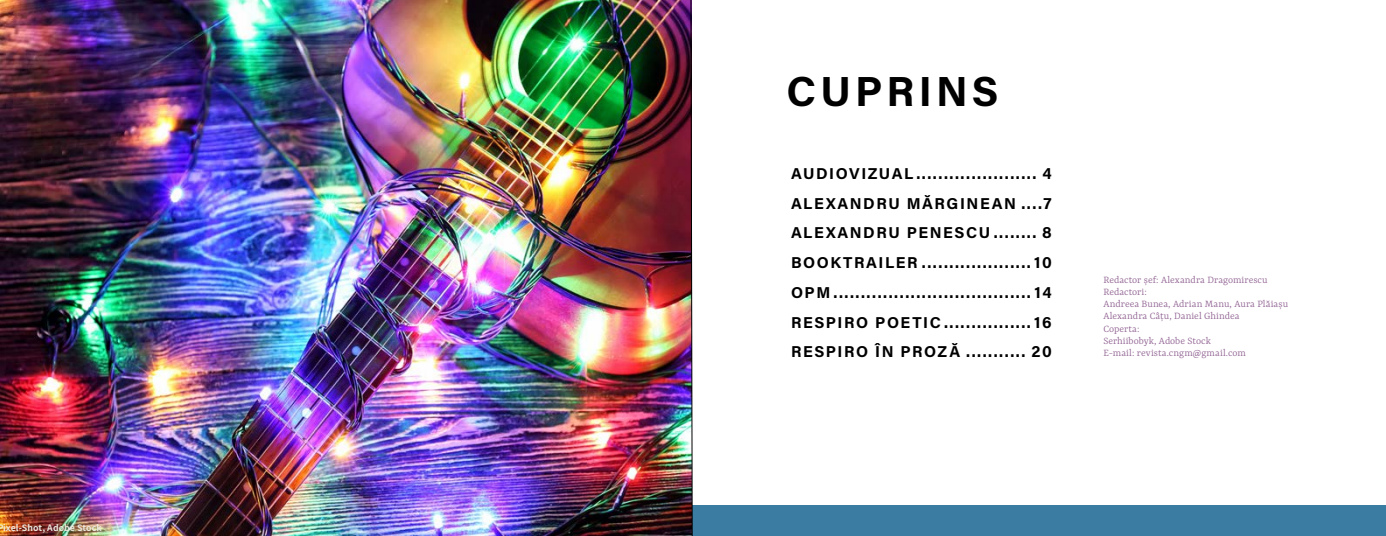
<style>
.page{position:relative;width:1386px;height:536px;background:#fff}
.page>*{position:absolute;margin:0;border:0;box-sizing:border-box;transform-origin:0 0}
.t1{font:700 42px "Acumin Pro";letter-spacing:.1em;color:#000}
.t2{font:700 15.75px/29.8px "Acumin Pro";letter-spacing:.1em;color:#000;text-align:justify}
.t3{font:300 10.94px/12.2px "Yrsa";color:#8c5c8e}
.t4{font:700 8.75px "Source Han Sans JP";letter-spacing:.005em;color:#ede8de}
</style>
<div class="page">
<div style="left:0;top:505px;width:1386px;height:31px;background:#3b7ca3"></div>
<img style="left:0;top:0;width:690px;height:536px">
<svg style="left:690px;top:0;width:3px;height:536px"></svg>
<p class="t4" style="left:-3px;top:523px;width:106px">Pixel-Shot, Adobe Stock</p>
<h1 class="t1" style="left:787px;top:62px;width:213px">CUPRINS</h1>
<p class="t2" style="left:791px;top:157px;width:262px">AUDIOVIZUAL...................... 4<br>ALEXANDRU MĂRGINEAN ....7<br>ALEXANDRU PENESCU ........ 8<br>BOOKTRAILER ....................10<br>OPM.................................... 14<br>RESPIRO POETIC................ 16<br>RESPIRO ÎN PROZĂ ........... 20</p>
<p class="t3" style="left:1103px;top:274px;width:186px">Redactor șef: Alexandra Dragomirescu<br>Redactori:<br>Andreea Bunea, Adrian Manu, Aura Plăiașu<br>Alexandra Câțu, Daniel Ghindea<br>Coperta:<br>Serhiibobyk, Adobe Stock<br>E-mail: revista.cngm@gmail.com</p>
</div>
